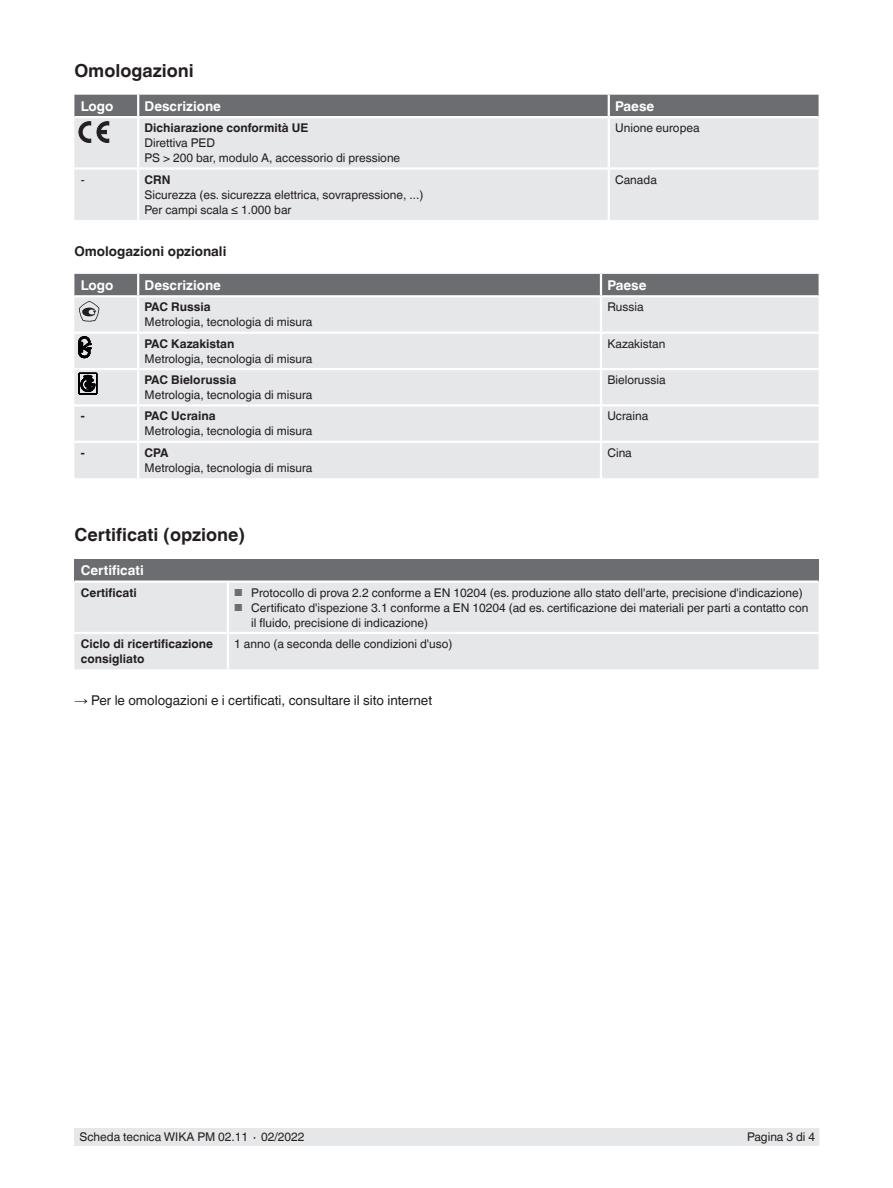
<style>
.page{position:relative;width:893px;height:1188px;background:#fff}
.page>*{position:absolute;margin:0;border:0;box-sizing:border-box;transform-origin:0 0}
.t1{font:700 18px "Helvetica World";color:#231f20}
.t2{font:13.5px "Helvetica World";color:#231f20}
.t3{font:700 13.5px "Helvetica World";color:#fff}
.t4{font:700 13.5px "Helvetica World";color:#231f20}
.t5{font:12px/15px "Helvetica World";color:#231f20}
.t6{font:700 12px/15px "Helvetica World";color:#231f20}
.s1{font-size:10.2px;color:#6c6d70}
.s2{font-family:"Times New Roman"}
</style>
<div class="page">
<div style="left:75px;top:1128px;width:744px;height:17px;background:#e6e7e9"></div>
<div style="left:74px;top:142px;width:745px;height:78px;background:#e6e7e9"></div>
<hr style="left:609px;top:167px;width:210px;height:3px;background:#fff">
<hr style="left:74px;top:167px;width:64px;height:3px;background:#fff">
<hr style="left:137px;top:118px;width:2px;height:49px;background:#fff">
<hr style="left:608px;top:118px;width:2px;height:49px;background:#fff">
<hr style="left:138px;top:167px;width:471px;height:3px;background:#fff">
<hr style="left:608px;top:170px;width:2px;height:50px;background:#fff">
<hr style="left:137px;top:170px;width:2px;height:50px;background:#fff">
<div style="left:74px;top:322px;width:745px;height:156px;background:#e6e7e9"></div>
<hr style="left:138px;top:332px;width:463px;height:2px;background:#fff">
<hr style="left:138px;top:441px;width:463px;height:2px;background:#fff">
<hr style="left:137px;top:334px;width:2px;height:34px;background:#fff">
<hr style="left:600px;top:334px;width:2px;height:34px;background:#fff">
<hr style="left:137px;top:370px;width:2px;height:34px;background:#fff">
<hr style="left:600px;top:370px;width:2px;height:34px;background:#fff">
<hr style="left:137px;top:443px;width:2px;height:35px;background:#fff">
<hr style="left:600px;top:443px;width:2px;height:35px;background:#fff">
<hr style="left:138px;top:404px;width:463px;height:3px;background:#fff">
<hr style="left:137px;top:407px;width:2px;height:34px;background:#fff">
<hr style="left:601px;top:404px;width:218px;height:3px;background:#fff">
<hr style="left:600px;top:407px;width:2px;height:34px;background:#fff">
<hr style="left:74px;top:404px;width:64px;height:3px;background:#fff">
<hr style="left:74px;top:368px;width:64px;height:2px;background:#fff">
<hr style="left:138px;top:368px;width:463px;height:2px;background:#fff">
<hr style="left:601px;top:368px;width:218px;height:2px;background:#fff">
<hr style="left:74px;top:332px;width:64px;height:2px;background:#fff">
<hr style="left:74px;top:441px;width:64px;height:2px;background:#fff">
<hr style="left:601px;top:332px;width:218px;height:2px;background:#fff">
<hr style="left:601px;top:441px;width:218px;height:2px;background:#fff">
<hr style="left:600px;top:297px;width:2px;height:35px;background:#fff">
<hr style="left:137px;top:297px;width:2px;height:35px;background:#fff">
<div style="left:74px;top:559px;width:745px;height:23px;background:#6c6d70"></div>
<div style="left:74px;top:583px;width:745px;height:86px;background:#e6e7e9"></div>
<hr style="left:74px;top:580px;width:155px;height:3px;background:#fff">
<hr style="left:229px;top:580px;width:590px;height:3px;background:#fff">
<hr style="left:227px;top:583px;width:2px;height:49px;background:#fff">
<hr style="left:74px;top:632px;width:155px;height:2px;background:#fff">
<hr style="left:229px;top:632px;width:590px;height:2px;background:#fff">
<hr style="left:227px;top:634px;width:2px;height:35px;background:#fff">
<svg style="left:74px;top:95px;width:745px;height:47px;background:#afb0b2"></svg>
<svg style="left:74px;top:274px;width:745px;height:48px;background:#b1b2b4"></svg>
<svg style="left:79px;top:337px;width:12px;height:21px"></svg>
<svg style="left:79px;top:373px;width:18px;height:22px"></svg>
<h1 class="t1" style="left:74px;top:60px;width:121px">Omologazioni</h1>
<p class="t3" style="left:81px;top:98px;width:34px">Logo</p>
<p class="t3" style="left:145px;top:98px;width:78px">Descrizione</p>
<p class="t3" style="left:615px;top:98px;width:41px">Paese</p>
<p class="t6" style="left:145px;top:120px;width:165px">Dichiarazione conformità UE</p>
<p class="t5" style="left:145px;top:135px;width:257px">Direttiva PED<br>PS &gt; 200 bar, modulo A, accessorio di pressione</p>
<p class="t5" style="left:615px;top:120px;width:86px">Unione europea</p>
<p class="t5" style="left:81px;top:172px;width:5px">-</p>
<p class="t6" style="left:145px;top:172px;width:27px">CRN</p>
<p class="t5" style="left:145px;top:187px;width:280px">Sicurezza (es. sicurezza elettrica, sovrapressione, ...)<br>Per campi scala ≤ 1.000 bar</p>
<p class="t5" style="left:615px;top:172px;width:43px">Canada</p>
<p class="t4" style="left:74px;top:243px;width:154px">Omologazioni opzionali</p>
<p class="t3" style="left:81px;top:277px;width:34px">Logo</p>
<p class="t3" style="left:145px;top:277px;width:78px">Descrizione</p>
<p class="t3" style="left:607px;top:277px;width:41px">Paese</p>
<p class="t6" style="left:145px;top:300px;width:68px">PAC Russia</p>
<p class="t5" style="left:145px;top:315px;width:169px">Metrologia, tecnologia di misura</p>
<p class="t5" style="left:607px;top:300px;width:38px">Russia</p>
<p class="t6" style="left:145px;top:336px;width:91px">PAC Kazakistan</p>
<p class="t5" style="left:145px;top:351px;width:169px">Metrologia, tecnologia di misura</p>
<p class="t5" style="left:607px;top:336px;width:60px">Kazakistan</p>
<p class="t6" style="left:145px;top:372px;width:93px">PAC Bielorussia</p>
<p class="t5" style="left:145px;top:387px;width:169px">Metrologia, tecnologia di misura</p>
<p class="t5" style="left:607px;top:372px;width:60px">Bielorussia</p>
<p class="t6" style="left:81px;top:409px;width:5px">-</p>
<p class="t6" style="left:145px;top:409px;width:73px">PAC Ucraina</p>
<p class="t5" style="left:145px;top:424px;width:169px">Metrologia, tecnologia di misura</p>
<p class="t5" style="left:607px;top:409px;width:42px">Ucraina</p>
<p class="t6" style="left:81px;top:445px;width:5px">-</p>
<p class="t6" style="left:145px;top:445px;width:25px">CPA</p>
<p class="t5" style="left:145px;top:460px;width:169px">Metrologia, tecnologia di misura</p>
<p class="t5" style="left:607px;top:445px;width:26px">Cina</p>
<h1 class="t1" style="left:74px;top:524px;width:172px">Certificati (opzione)</h1>
<p class="t3" style="left:81px;top:563px;width:65px">Certificati</p>
<p class="t6" style="left:81px;top:585px;width:58px">Certificati</p>
<p class="t5" style="left:234px;top:585px;width:570px"><span class="s1">■</span> Protocollo di prova 2.2 conforme a EN 10204 (es. produzione allo stato dell'arte, precisione d'indicazione)</p>
<p class="t5" style="left:251px;top:600px;width:559px;text-indent:-17px"><span class="s1">■</span> Certificato d'ispezione 3.1 conforme a EN 10204 (ad es. certificazione dei materiali per parti a contatto con il fluido, precisione di indicazione)</p>
<p class="t6" style="left:81px;top:636px;width:134px">Ciclo di ricertificazione consigliato</p>
<p class="t5" style="left:234px;top:636px;width:220px">1 anno (a seconda delle condizioni d'uso)</p>
<p class="t2" style="left:74px;top:693px;width:359px"><span class="s2">→</span> Per le omologazioni e i certificati, consultare il sito internet</p>
<p class="t5" style="left:80px;top:1130px;width:226px">Scheda tecnica WIKA PM 02.11 ∙ 02/2022</p>
<p class="t5" style="left:747px;top:1130px;width:70px">Pagina 3 di 4</p>
</div>
